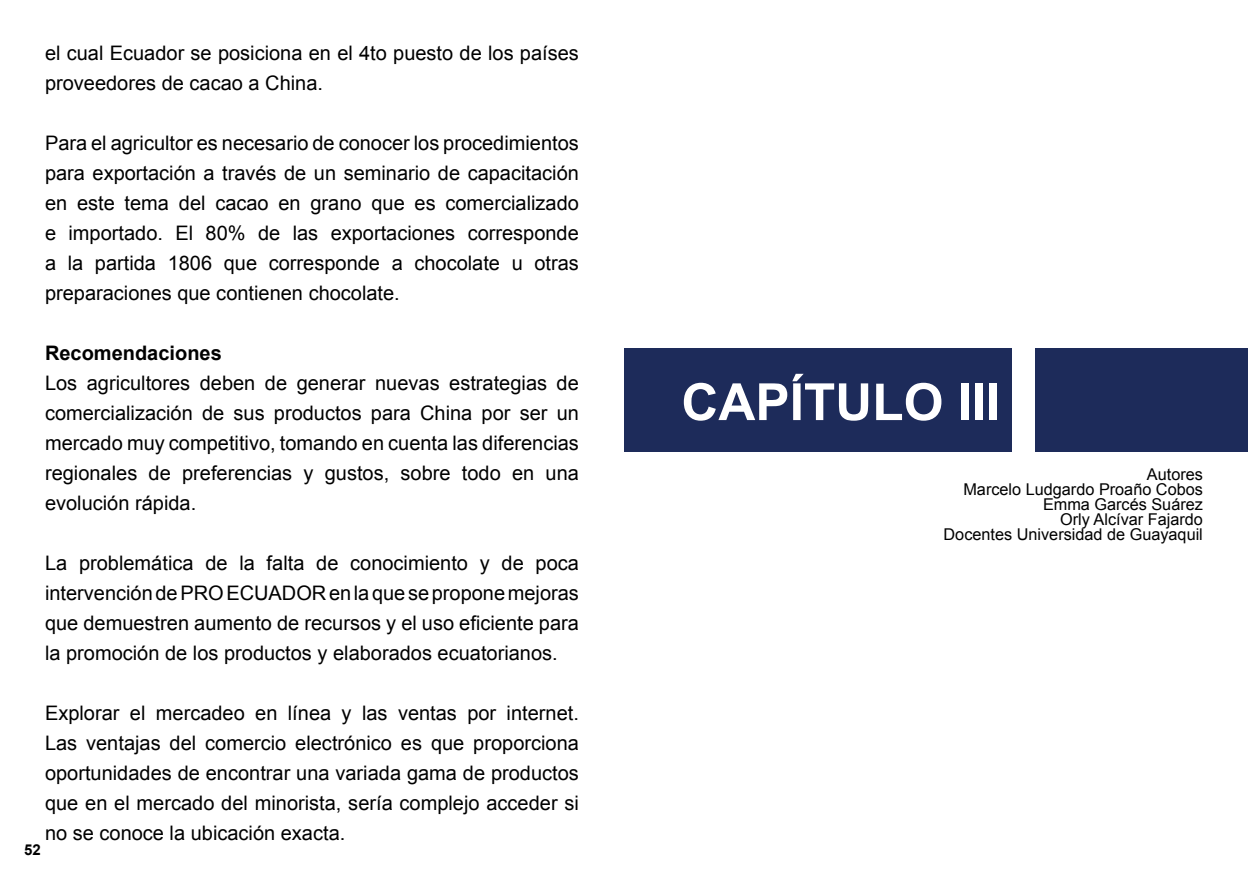
<style>
.page{position:relative;width:1248px;height:886px;background:#fff}
.page>*{position:absolute;margin:0;border:0;box-sizing:border-box;transform-origin:0 0}
.t1{font:700 51.25px "Arial";color:#fff}
.t2{font:20px/30px "Arial";color:#000;text-align:justify}
.t3{font:700 20px "Arial";color:#000}
.t4{font:16.25px/15px "Arial";color:#000;text-align:right}
.t5{font:700 15px "Arial";color:#000}
</style>
<div class="page">
<div style="left:624px;top:348px;width:387px;height:104px;background:#1d2b5a"></div>
<div style="left:1035px;top:348px;width:212px;height:104px;background:#1d2b5a"></div>
<p class="t2" style="left:45px;top:38px;width:535px">el cual Ecuador se posiciona en el 4to puesto de los países proveedores de cacao a China.</p>
<p class="t2" style="left:45px;top:128px;width:535px">Para el agricultor es necesario de conocer los procedimientos para exportación a través de un seminario de capacitación en este tema del cacao en grano que es comercializado e importado. El 80% de las exportaciones corresponde a la partida 1806 que corresponde a chocolate u otras preparaciones que contienen chocolate.</p>
<p class="t3" style="left:45px;top:340px;width:178px">Recomendaciones</p>
<p class="t2" style="left:45px;top:368px;width:535px">Los agricultores deben de generar nuevas estrategias de comercialización de sus productos para China por ser un mercado muy competitivo, tomando en cuenta las diferencias regionales de preferencias y gustos, sobre todo en una evolución rápida.</p>
<p class="t2" style="left:45px;top:548px;width:535px">La problemática de la falta de conocimiento y de poca intervención de PRO ECUADOR en la que se propone mejoras que demuestren aumento de recursos y el uso eficiente para la promoción de los productos y elaborados ecuatorianos.</p>
<p class="t2" style="left:45px;top:698px;width:535px">Explorar el mercadeo en línea y las ventas por internet.<br>Las ventajas del comercio electrónico es que proporciona oportunidades de encontrar una variada gama de productos que en el mercado del minorista, sería complejo acceder si no se conoce la ubicación exacta.</p>
<p class="t5" style="left:24px;top:839px;width:18px">52</p>
<h1 class="t1" style="left:681px;top:368px;width:320px">CAPÍTULO III</h1>
<p class="t4" style="left:943px;top:467px;width:261px">Autores<br>Marcelo Ludgardo Proaño Cobos<br>Emma Garcés Suárez<br>Orly Alcívar Fajardo<br>Docentes Universidad de Guayaquil</p>
</div>
